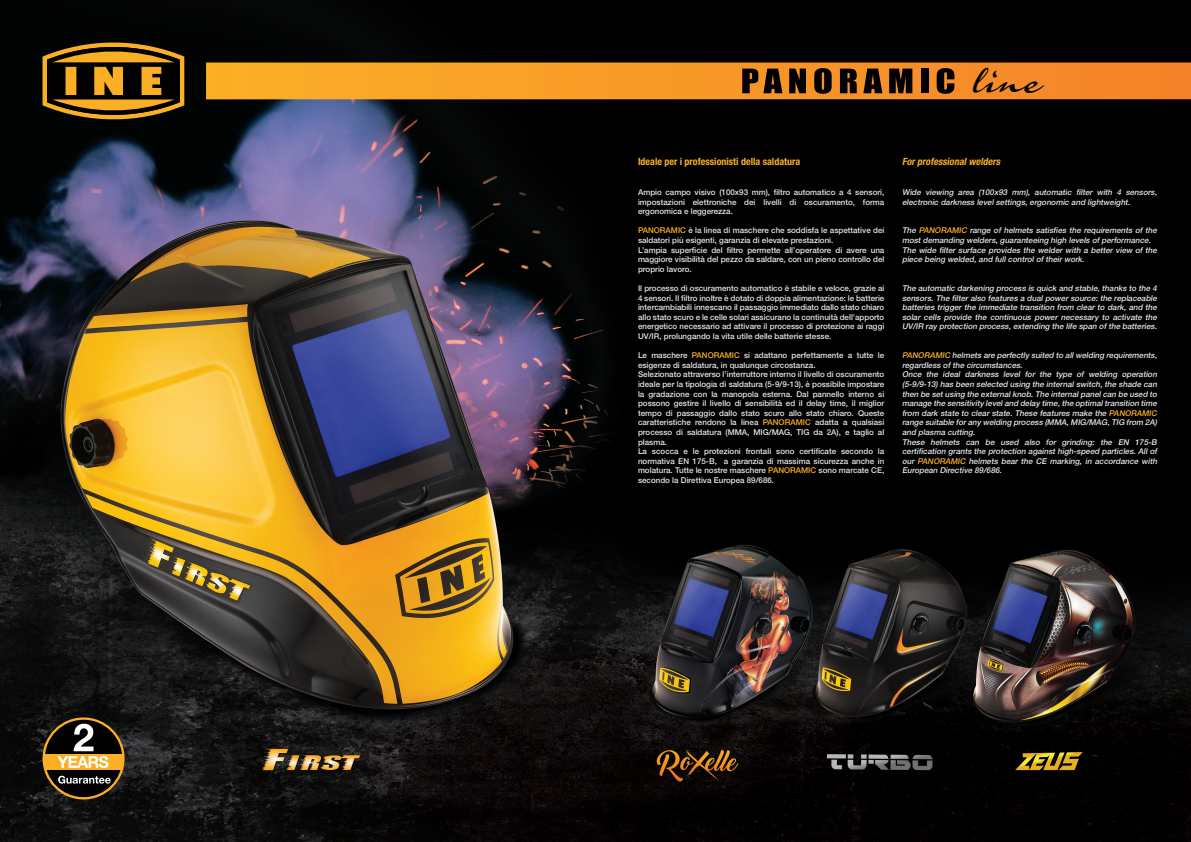
<style>
.page{position:relative;width:1191px;height:842px;background:#fff}
.page>*{position:absolute;margin:0;border:0;box-sizing:border-box;transform-origin:0 0}
.t1{font:42.3px "Calendary Hands PERSONALUSEDEMO";color:#000001}
.t2{font:700 condensed 10px "Helvetica Neue LT Std";color:#fbaf25}
.t3{font:italic 700 condensed 10px "Helvetica Neue LT Std";color:#fbaf25}
.t4{font:500 8px/9.6px "Helvetica Neue LT Std";color:#e6e7e9;text-align:justify}
.t5{font:italic 500 8px/9.6px "Helvetica Neue LT Std";color:#e6e7e9}
.s1{color:#fbaf25}
</style>
<div class="page">
<img style="left:0;top:0;width:1191px;height:842px">
<svg style="left:43px;top:38px;width:141px;height:86px;background:#61440f"></svg>
<div style="left:66px;top:67px;width:10px;height:28px;background:#fbaf25"></div>
<div style="left:206px;top:63px;width:985px;height:36px;background:linear-gradient(to right,#fbaf27,#f18028)"></div>
<div style="left:44px;top:719px;width:79px;height:79px;background:#000001;border-radius:50%"></div>
<svg style="left:58px;top:776px;width:53px;height:8px"></svg>
<div style="left:44px;top:754px;width:79px;height:16px;background:#fbaf25"></div>
<svg style="left:57px;top:724px;width:51px;height:44px"></svg>
<div style="left:43px;top:717px;width:82px;height:82px;border:2px solid #fbaf25;border-radius:50%"></div>
<svg style="left:742px;top:69px;width:40px;height:24px"></svg>
<svg style="left:789px;top:69px;width:17px;height:24px"></svg>
<svg style="left:814px;top:68px;width:17px;height:26px"></svg>
<svg style="left:840px;top:69px;width:16px;height:24px"></svg>
<svg style="left:863px;top:69px;width:19px;height:24px"></svg>
<svg style="left:889px;top:69px;width:23px;height:24px"></svg>
<div style="left:921px;top:69px;width:7px;height:24px;background:#000001"></div>
<svg style="left:936px;top:68px;width:18px;height:26px"></svg>
<h1 class="t1" style="left:973px;top:52px;width:71px">line</h1>
<p class="t2" style="left:638px;top:155px;width:164px">Ideale per i professionisti della saldatura</p>
<p class="t3" style="left:902px;top:155px;width:102px">Forprofessionalwelders</p>
<p class="t4" style="left:638px;top:187px;width:248px">Ampio campo visivo (100x93 mm), filtro automatico a 4 sensori, impostazioni elettroniche dei livelli di oscuramento, forma ergonomica e leggerezza.</p>
<p class="t4" style="left:638px;top:226px;width:248px;text-align:left"><span class="s1">PANORAMIC</span> è la linea di maschere che soddisfa le aspettative dei saldatori più esigenti, garanzia di elevate prestazioni.<br>L’ampia superficie del filtro permette all’operatore di avere una maggiore visibilità del pezzo da saldare, con un pieno controllo del proprio lavoro.</p>
<p class="t4" style="left:638px;top:283px;width:248px">Il processo di oscuramento automatico è stabile e veloce, grazie ai 4 sensori. Il filtro inoltre è dotato di doppia alimentazione: le batterie intercambiabili innescano il passaggio immediato dallo stato chiaro allo stato scuro e le celle solari assicurano la continuità dell’apporto energetico necessario ad attivare il processo di protezione ai raggi UV/IR, prolungando la vita utile delle batterie stesse.</p>
<p class="t4" style="left:638px;top:350px;width:248px;text-align:left">Le maschere <span class="s1">PANORAMIC</span> si adattano perfettamente a tutte le esigenze di saldatura, in qualunque circostanza.<br>Selezionato attraverso l’interruttore interno il livello di oscuramento ideale per la tipologia di saldatura (5-9/9-13), è possibile impostare la gradazione con la manopola esterna. Dal pannello interno si possono gestire il livello di sensibilità ed il delay time, il miglior tempo di passaggio dallo stato scuro allo stato chiaro. Queste caratteristiche rendono la linea <span class="s1">PANORAMIC</span> adatta a qualsiasi processo di saldatura (MMA, MIG/MAG, TIG da 2A), e taglio al plasma.<br>La scocca e le protezioni frontali sono certificate secondo la normativa EN 175-B, a garanzia di massima sicurezza anche in molatura. Tutte le nostre maschere <span class="s1">PANORAMIC</span> sono marcate CE, secondo la Direttiva Europea 89/686.</p>
<p class="t5" style="left:902px;top:187px;width:258px">Wide viewing area (100x93 mm), automatic filter with 4 sensors, electronic darkness level settings, ergonomic and lightweight.</p>
<p class="t5" style="left:902px;top:226px;width:258px">The <span class="s1">PANORAMIC</span> range of helmets satisfies the requirements of the most demanding welders, guaranteeing high levels of performance.<br>The wide filter surface provides the welder with a better view of the piece being welded, and full control of their work.</p>
<p class="t5" style="left:902px;top:283px;width:258px;text-align:justify">The automatic darkening process is quick and stable, thanks to the 4 sensors. The filter also features a dual power source: the replaceable batteries trigger the immediate transition from clear to dark, and the solar cells provide the continuous power necessary to activate the UV/IR ray protection process, extending the life span of the batteries.</p>
<p class="t5" style="left:902px;top:350px;width:258px"><span class="s1">PANORAMIC</span> helmets are perfectly suited to allwelding requirements, regardless of the circumstances.<br>Once the ideal darkness level for the type of welding operation (5-9/9-13) has been selected using the internal switch, the shade can then be setusing the externalknob.The internalpanelcan be used to manage the sensitivity leveland delay time,the optimaltransition time from dark state to clear state. These features make the <span class="s1">PANORAMIC </span>range suitable forany welding process (MMA,MIG/MAG,TIG from 2A) and plasma cutting.<br>These helmets can be used also for grinding: the EN 175-B certification grants the protection against high-speed particles. All of our <span class="s1">PANORAMIC</span> helmets bear the CE marking, in accordance with European Directive 89/686.</p>
</div>
